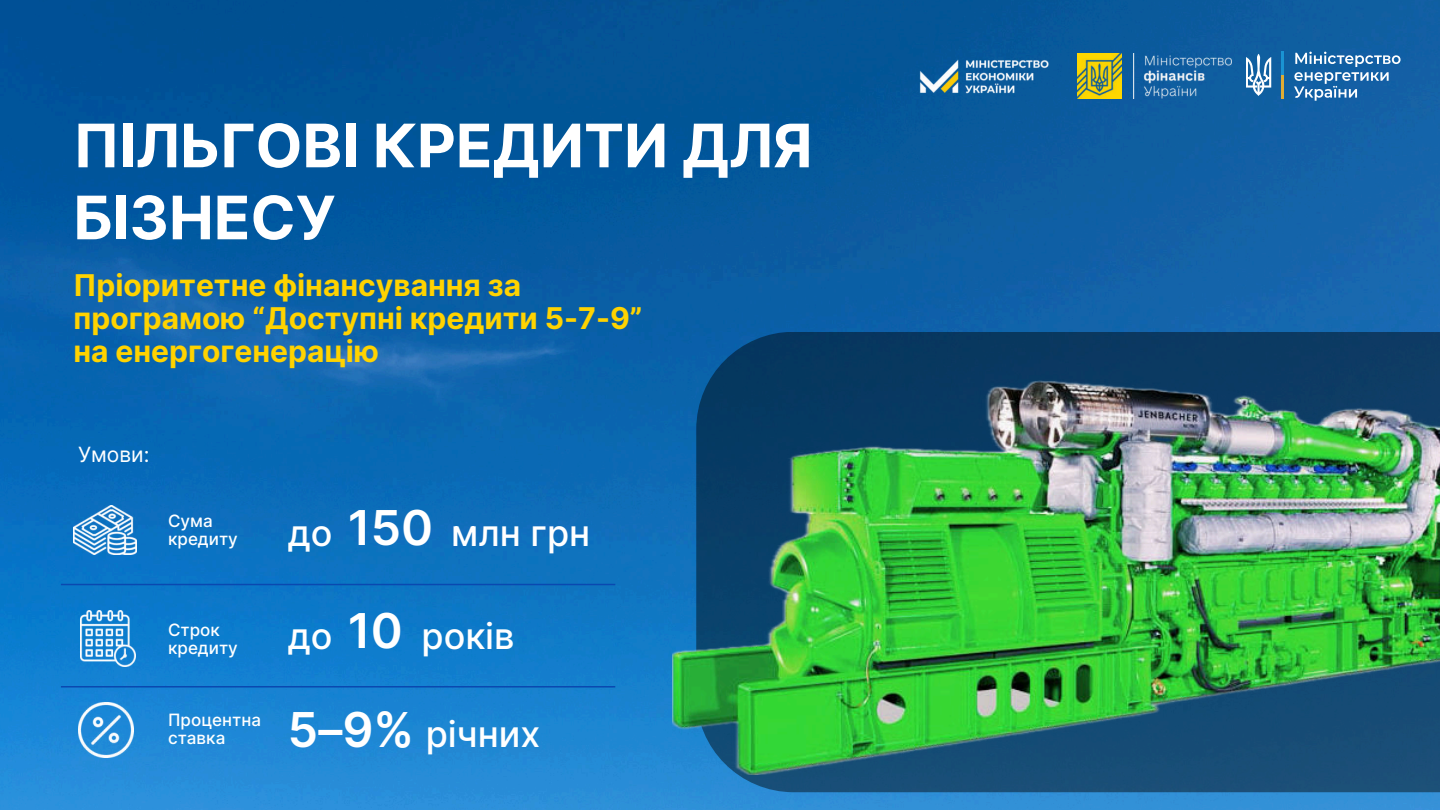
<style>
.page{position:relative;width:1440px;height:810px;background:#fff}
.page>*{position:absolute;margin:0;border:0;box-sizing:border-box;transform-origin:0 0}
.t1{font:700 60px/72px "Inter";color:#fff}
.t2{font:600 48.1px "Inter";color:#fff}
.t3{font:500 36px "Inter";color:#fff}
.t4{font:700 30px/33px "Inter";color:#ffd300}
.t5{font:21px "Inter";color:#fff}
.t6{font:500 17px/18px "Inter";color:#fff}
.s1{font-weight:600;font-size:48.1px}
</style>
<div class="page">
<img style="left:0;top:0;width:1440px;height:810px">
<img style="left:78px;top:702px;width:56px;height:56px">
<hr style="left:61px;top:584px;width:554px;height:1px;background:#0a49b0">
<hr style="left:61px;top:686px;width:554px;height:2px;background:#0a49b0">
<svg style="left:696px;top:332px;width:744px;height:460px;background:#0e416c"></svg>
<img style="left:74px;top:505px;width:62px;height:50px">
<img style="left:80px;top:610px;width:56px;height:56px">
<img style="left:673px;top:380px;width:767px;height:395px">
<img style="left:903px;top:48px;width:161px;height:59px">
<img style="left:1078px;top:54px;width:44px;height:44px">
<img style="left:1133px;top:54px;width:98px;height:44px">
<svg style="left:1246px;top:54px;width:25px;height:42px"></svg>
<hr style="left:1281px;top:51px;width:3px;height:48px;background:#1a93d2">
<hr style="left:1281px;top:76px;width:3px;height:22px;background:#dfac34">
<svg style="left:1294px;top:52px;width:107px;height:49px;background:#4380b6"></svg>
<h1 class="t1" style="left:74px;top:111px;width:741px">ПІЛЬГОВІ КРЕДИТИ ДЛЯ<br>БІЗНЕСУ</h1>
<p class="t4" style="left:73px;top:269px;width:571px">Пріоритетне фінансування за програмою “Доступні кредити 5-7-9” на енергогенерацію</p>
<p class="t5" style="left:78px;top:439px;width:73px">Умови:</p>
<p class="t6" style="left:168px;top:512px;width:71px">Сума кредиту</p>
<p class="t6" style="left:168px;top:620px;width:71px">Строк кредиту</p>
<p class="t6" style="left:168px;top:711px;width:94px">Процентна ставка</p>
<p class="t3" style="left:288px;top:507px;width:304px">до <span class="s1">150</span> млн грн</p>
<h2 class="t2" style="left:348px;top:596px;width:57px">10</h2>
<p class="t3" style="left:288px;top:609px;width:46px">до</p>
<p class="t3" style="left:421px;top:609px;width:95px">років</p>
<p class="t3" style="left:288px;top:708px;width:254px"><span class="s1">5–9%</span> річних</p>
</div>
